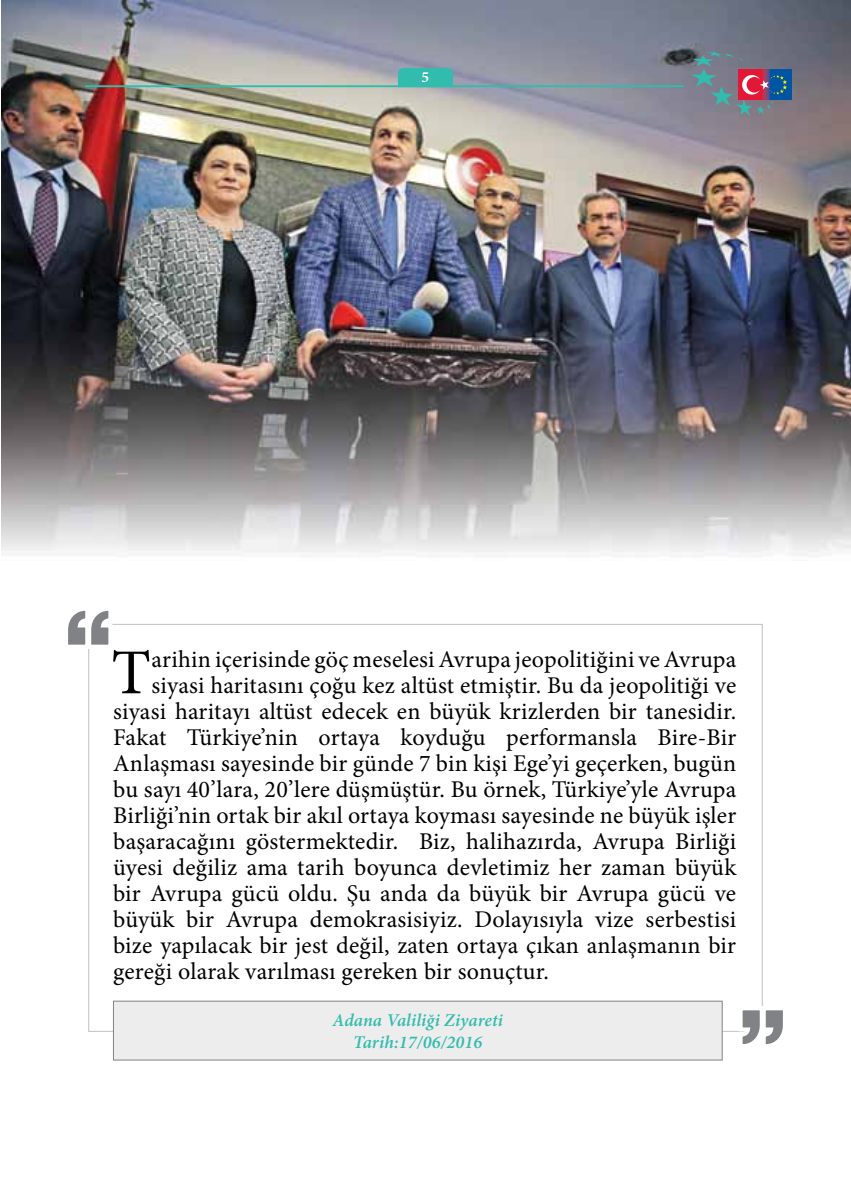
<style>
.page{position:relative;width:851px;height:1191px;background:#fff}
.page>*{position:absolute;margin:0;border:0;box-sizing:border-box;transform-origin:0 0}
.t1{font:64px "Minion Pro";color:#000}
.t2{font:24px "Minion Pro";letter-spacing:.01em;color:#000}
.t3{font:italic 600 18px/21.6px "Minion Pro";letter-spacing:.005em;color:#32bcad;text-align:center}
.t4{font:700 15.6px "Minion Pro";color:#fff}
</style>
<div class="page">
<img style="left:1px;top:0;width:849px;height:556px">
<svg style="left:68px;top:610px;width:47px;height:40px"></svg>
<svg style="left:736px;top:1004px;width:47px;height:41px"></svg>
<div style="left:113px;top:1000px;width:609px;height:60px;background:#ededee;border:1px solid #808285"></div>
<svg style="left:398px;top:68px;width:55px;height:17px"></svg>
<hr style="left:85px;top:85px;width:598px;height:2px;background:#32bcad">
<div style="left:738px;top:70px;width:53px;height:29px;background:#0054a4"></div>
<svg style="left:691px;top:51px;width:96px;height:65px;background:#797385"></svg>
<p class="t4" style="left:421px;top:66px;width:9px">5</p>
<h1 class="t1" style="left:111px;top:630px;width:41px">T</h1>
<p class="t2" style="left:151px;top:643px;width:586px">arihin içerisinde göç meselesi Avrupa jeopolitiğini ve Avrupa</p>
<p class="t2" style="left:151px;top:669px;width:586px">siyasi haritasını çoğu kez altüst etmiştir. Bu da jeopolitiği ve</p>
<p class="t2" style="left:113px;top:695px;width:624px">siyasi haritayı altüst edecek en büyük krizlerden bir tanesidir.</p>
<p class="t2" style="left:113px;top:721px;width:624px">Fakat Türkiye’nin ortaya koyduğu performansla Bire-Bir</p>
<p class="t2" style="left:113px;top:747px;width:624px">Anlaşması sayesinde bir günde 7 bin kişi Ege’yi geçerken, bugün</p>
<p class="t2" style="left:113px;top:773px;width:624px">bu sayı 40’lara, 20’lere düşmüştür. Bu örnek, Türkiye’yle Avrupa</p>
<p class="t2" style="left:113px;top:799px;width:624px">Birliği’nin ortak bir akıl ortaya koyması sayesinde ne büyük işler</p>
<p class="t2" style="left:113px;top:825px;width:624px">başaracağını göstermektedir. Biz, halihazırda, Avrupa Birliği</p>
<p class="t2" style="left:113px;top:851px;width:624px">üyesi değiliz ama tarih boyunca devletimiz her zaman büyük</p>
<p class="t2" style="left:113px;top:877px;width:624px">bir Avrupa gücü oldu. Şu anda da büyük bir Avrupa gücü ve</p>
<p class="t2" style="left:113px;top:903px;width:624px">büyük bir Avrupa demokrasisiyiz. Dolayısıyla vize serbestisi</p>
<p class="t2" style="left:113px;top:929px;width:624px">bize yapılacak bir jest değil, zaten ortaya çıkan anlaşmanın bir</p>
<p class="t2" style="left:113px;top:955px;width:437px">gereği olarak varılması gereken bir sonuçtur.</p>
<p class="t3" style="left:332px;top:1009px;width:172px">Adana Valiliği Ziyareti<br>Tarih:17/06/2016</p>
</div>
